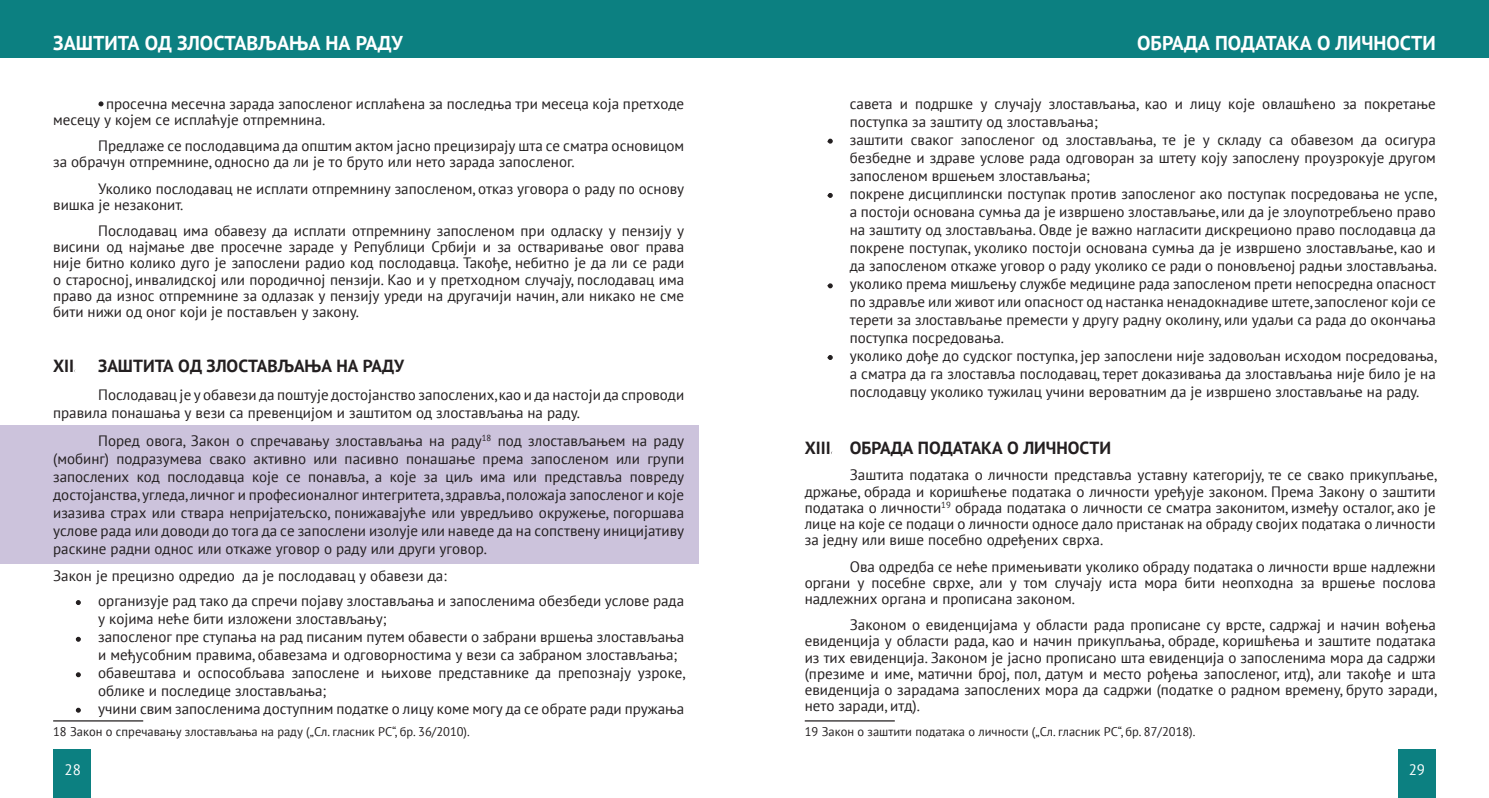
<style>
.page{position:relative;width:1489px;height:798px;background:#fff}
.page>*{position:absolute;margin:0;border:0;box-sizing:border-box;transform-origin:0 0}
.t1{font:700 20px "PT Sans";color:#fff}
.t2{font:700 17.5px "PT Sans";color:#231f20}
.t3{font:15px/18px "PT Sans";color:#231f20;text-align:justify}
.t4{font:15px "PT Sans";color:#fff}
.t5{font:12.5px "PT Sans";color:#231f20}
.s1{font-family:"Times New Roman"}
</style>
<div class="page">
<div style="left:0;top:0;width:744px;height:58px;background:#0c8081"></div>
<div style="left:744px;top:0;width:744px;height:58px;background:#0c8081"></div>
<div style="left:53px;top:748px;width:38px;height:49px;background:#0c8081"></div>
<div style="left:1397px;top:748px;width:38px;height:49px;background:#0c8081"></div>
<div style="left:0;top:425px;width:698px;height:138px;background:#ccc3dc"></div>
<hr style="left:53px;top:720px;width:90px;height:1px;background:#231f20">
<svg style="left:99px;top:101px;width:4px;height:5px"></svg>
<svg style="left:76px;top:600px;width:5px;height:4px"></svg>
<svg style="left:76px;top:636px;width:5px;height:5px"></svg>
<svg style="left:76px;top:672px;width:5px;height:5px"></svg>
<svg style="left:76px;top:707px;width:5px;height:5px"></svg>
<hr style="left:804px;top:720px;width:90px;height:1px;background:#231f20">
<svg style="left:827px;top:355px;width:5px;height:5px"></svg>
<svg style="left:827px;top:283px;width:5px;height:5px"></svg>
<svg style="left:827px;top:193px;width:5px;height:5px"></svg>
<svg style="left:827px;top:139px;width:5px;height:5px"></svg>
<h1 class="t1" style="left:53px;top:30px;width:351px">ЗАШТИТА ОД ЗЛОСТАВЉАЊА НА РАДУ</h1>
<p class="t3" style="left:53px;top:95px;width:632px;line-height:16.1px;text-indent:45px">- просечна месечна зарада запосленог исплаћена за последња три месеца која претходе месецу у којем се исплаћује отпремнина.</p>
<p class="t3" style="left:53px;top:137px;width:632px;line-height:16.1px;text-indent:45px">Предлаже се послодавцима да општим актом јасно прецизирају шта се сматра основицом за обрачун отпремнине, односно да ли је то бруто или нето зарада запосленог.</p>
<p class="t3" style="left:53px;top:180px;width:632px;line-height:16.1px;text-indent:45px">Уколико послодавац не исплати отпремнину запосленом, отказ уговора о раду по основу вишка је незаконит.</p>
<p class="t3" style="left:53px;top:222px;width:632px;line-height:16.1px;text-indent:45px">Послодавац има обавезу да исплати отпремнину запосленом при одласку у пензију у висини од најмање две просечне зараде у Републици Србији и за остваривање овог права није битно колико дуго је запослени радио код послодавца. Такође, небитно је да ли се ради о старосној, инвалидској или породичној пензији. Као и у претходном случају, послодавац има право да износ отпремнине за одлазак у пензију уреди на другачији начин, али никако не сме бити нижи од оног који је постављен у закону.</p>
<p class="t2" style="left:53px;top:354px;width:352px">XII. ЗАШТИТА ОД ЗЛОСТАВЉАЊА НА РАДУ</p>
<p class="t3" style="left:53px;top:385px;width:632px;text-indent:45px">Послодавац је у обавези да поштује достојанство запослених, као и да настоји да спроводи правила понашања у вези са превенцијом и заштитом од злостављања на раду.</p>
<p class="t3" style="left:53px;top:431px;width:632px;text-indent:45px">Поред овога, Закон о спречавању злостављања на раду<sup>18</sup> под злостављањем на раду (мобинг) подразумева свако активно или пасивно понашање према запосленом или групи запослених код послодавца које се понавља, а које за циљ има или представља повреду достојанства, угледа, личног и професионалног интегритета, здравља, положаја запосленог и које изазива страх или ствара непријатељско, понижавајуће или увредљиво окружење, погоршава услове рада или доводи до тога да се запослени изолује или наведе да на сопствену иницијативу раскине радни однос или откаже уговор о раду или други уговор.</p>
<p class="t3" style="left:53px;top:566px;width:395px">Закон је прецизно одредио да је послодавац у обавези да:</p>
<p class="t3" style="left:98px;top:591px;width:587px;text-indent:-22px"><span class="s1">-</span> организује рад тако да спречи појаву злостављања и запосленима обезбеди услове рада у којима неће бити изложени злостављању;</p>
<p class="t3" style="left:98px;top:627px;width:587px;text-indent:-22px"><span class="s1">-</span> запосленог пре ступања на рад писаним путем обавести о забрани вршења злостављања и међусобним правима, обавезама и одговорностима у вези са забраном злостављања;</p>
<p class="t3" style="left:98px;top:663px;width:588px;text-indent:-22px"><span class="s1">-</span> обавештава и оспособљава запослене и њихове представнике да препознају узроке, облике и последице злостављања;</p>
<p class="t3" style="left:76px;top:699px;width:610px"><span class="s1">-</span> учини свим запосленима доступним податке о лицу коме могу да се обрате ради пружања</p>
<p class="t5" style="left:53px;top:723px;width:418px">18 Закон о спречавању злостављања на раду („Сл. гласник РС“, бр. 36/2010).</p>
<h1 class="t1" style="left:1137px;top:30px;width:300px">ОБРАДА ПОДАТАКА О ЛИЧНОСТИ</h1>
<p class="t3" style="left:849px;top:94px;width:587px">савета и подршке у случају злостављања, као и лицу које овлашћено за покретање поступка за заштиту од злостављања;</p>
<p class="t3" style="left:849px;top:130px;width:587px;text-indent:-22px"><span class="s1">-</span> заштити сваког запосленог од злостављања, те је у складу са обавезом да осигура безбедне и здраве услове рада одговоран за штету коју запослену проузрокује другом запосленом вршењем злостављања;</p>
<p class="t3" style="left:849px;top:184px;width:588px;text-indent:-22px"><span class="s1">-</span> покрене дисциплински поступак против запосленог ако поступак посредовања не успе, а постоји основана сумња да је извршено злостављање, или да је злоупотребљено право на заштиту од злостављања. Овде је важно нагласити дискреционо право послодавца да покрене поступак, уколико постоји основана сумња да је извршено злостављање, као и да запосленом откаже уговор о раду уколико се ради о поновљеној радњи злостављања.</p>
<p class="t3" style="left:849px;top:274px;width:587px;text-indent:-22px"><span class="s1">-</span> уколико према мишљењу службе медицине рада запосленом прети непосредна опасност по здравље или живот или опасност од настанка ненадокнадиве штете, запосленог који се терети за злостављање премести у другу радну околину, или удаљи са рада до окончања поступка посредовања.</p>
<p class="t3" style="left:849px;top:346px;width:588px;text-indent:-22px"><span class="s1">-</span> уколико дође до судског поступка, јер запослени није задовољан исходом посредовања, а сматра да га злоставља послодавац, терет доказивања да злостављања није било је на послодавцу уколико тужилац учини вероватним да је извршено злостављање на раду.</p>
<p class="t2" style="left:804px;top:436px;width:308px">XIII. ОБРАДА ПОДАТАКА О ЛИЧНОСТИ</p>
<p class="t3" style="left:804px;top:466px;width:633px;line-height:16.1px;text-indent:45px">Заштита података о личности представља уставну категорију, те се свако прикупљање, држање, обрада и коришћење података о личности уређује законом. Према Закону о заштити података о личности<sup>19</sup> обрада података о личности се сматра законитом, између осталог, ако је лице на које се подаци о личности односе дало пристанак на обраду својих података о личности за једну или више посебно одређених сврха.</p>
<p class="t3" style="left:804px;top:557px;width:632px;line-height:16.1px;text-indent:45px">Ова одредба се неће примењивати уколико обраду података о личности врше надлежни органи у посебне сврхе, али у том случају иста мора бити неопходна за вршење послова надлежних органа и прописана законом.</p>
<p class="t3" style="left:804px;top:616px;width:633px;line-height:16.1px;text-indent:45px">Законом о евиденцијама у области рада прописане су врсте, садржај и начин вођења евиденција у области рада, као и начин прикупљања, обраде, коришћења и заштите података из тих евиденција. Законом је јасно прописано шта евиденција о запосленима мора да садржи (презиме и име, матични број, пол, датум и место рођења запосленог, итд), али такође и шта евиденција о зарадама запослених мора да садржи (податке о радном времену, бруто заради, нето заради, итд).</p>
<p class="t5" style="left:804px;top:723px;width:392px">19 Закон о заштити података о личности („Сл. гласник РС“, бр. 87/2018).</p>
<p class="t4" style="left:64px;top:760px;width:18px">28</p>
<p class="t4" style="left:1408px;top:760px;width:18px">29</p>
</div>
